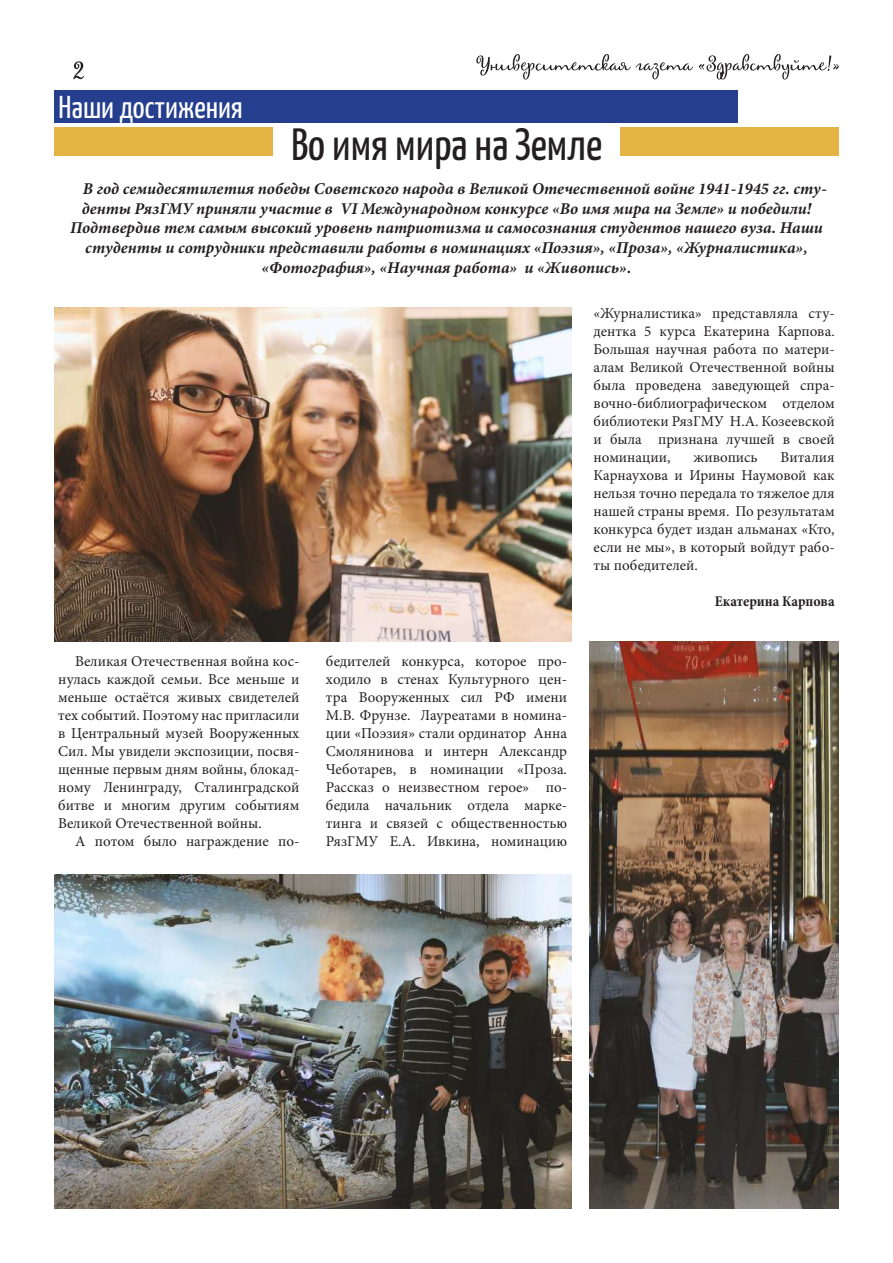
<style>
.page{position:relative;width:893px;height:1263px;background:#fff}
.page>*{position:absolute;margin:0;border:0;box-sizing:border-box;transform-origin:0 0}
.t1{font:45px "Yanone Kaffeesatz";color:#231f20}
.t2{font:31.5px "Yanone Kaffeesatz";color:#fff}
.t3{font:italic 700 16.5px "Minion Pro";color:#231f20}
.t4{font:15px/18px "Minion Pro";color:#231f20;text-align:justify}
.t5{font:700 condensed 15px "Minion Pro";color:#231f20}
</style>
<div class="page">
<svg style="left:73px;top:61px;width:11px;height:18px"></svg>
<svg style="left:476px;top:54px;width:363px;height:26px"></svg>
<div style="left:54px;top:90px;width:684px;height:33px;background:#253f8e"></div>
<div style="left:54px;top:127px;width:218px;height:28px;background:#e5b244"></div>
<div style="left:621px;top:127px;width:218px;height:28px;background:#e5b244"></div>
<img style="left:54px;top:307px;width:517px;height:335px">
<img style="left:54px;top:874px;width:517px;height:335px">
<img style="left:589px;top:642px;width:250px;height:567px">
<h2 class="t2" style="left:58px;top:87px;width:186px">Наши достижения</h2>
<h1 class="t1" style="left:291px;top:117px;width:313px">Во имя мира на Земле</h1>
<p class="t3" style="left:83px;top:177px;width:746px">В год семидесятилетия победы Советского народа в Великой Отечественной войне 1941-1945 гг. сту-</p>
<p class="t3" style="left:82px;top:197px;width:731px">денты РязГМУ приняли участие в VI Международном конкурсе «Во имя мира на Земле» и победили!</p>
<p class="t3" style="left:70px;top:216px;width:754px">Подтвердив тем самым высокий уровень патриотизма и самосознания студентов нашего вуза. Наши</p>
<p class="t3" style="left:85px;top:236px;width:724px">студенты и сотрудники представили работы в номинациях «Поэзия», «Проза», «Журналистика»,</p>
<p class="t3" style="left:262px;top:256px;width:371px">«Фотография», «Научная работа» и «Живопись».</p>
<p class="t4" style="left:58px;top:652px;width:243px;text-indent:17px">Великая Отечественная война кос&shy;нулась каждой семьи. Все меньше и меньше остаётся живых свидетелей тех событий. Поэтому нас пригласили в Центральный музей Вооруженных Сил. Мы увидели экспозиции, посвя&shy;щенные первым дням войны, блокад&shy;ному Ленинграду, Сталинградской битве и многим другим событиям Великой Отечественной войны.</p>
<p class="t4" style="left:75px;top:832px;width:226px">А потом было награждение по-</p>
<p class="t4" style="left:326px;top:652px;width:243px">бедителей конкурса, которое про&shy;ходило в стенах Культурного цен&shy;тра Вооруженных сил РФ имени М.В. Фрунзе. Лауреатами в номина&shy;ции «Поэзия» стали ординатор Анна Смолянинова и интерн Александр Чеботарев, в номинации «Проза.<br>Рассказ о неизвестном герое» по&shy;бедила начальник отдела марке&shy;тинга и связей с общественностью РязГМУ Е.А. Ивкина, номинацию</p>
<p class="t4" style="left:594px;top:304px;width:243px">«Журналистика» представляла сту&shy;дентка 5 курса Екатерина Карпова.<br>Большая научная работа по матери&shy;алам Великой Отечественной войны была проведена заведующей спра&shy;вочно-библиографическом отделом библиотеки РязГМУ Н.А. Козеевской и была признана лучшей в своей номинации,</p>
<p class="t4" style="left:594px;top:448px;width:243px;text-indent:187px">Виталия Карнаухова и Ирины Наумовой как нельзя точно передала то тяжелое для нашей страны время. По результатам конкурса будет издан альманах «Кто, если не мы», в который войдут рабо&shy;ты победителей.</p>
<p class="t5" style="left:715px;top:591px;width:121px">Екатерина Карпова</p>
<p class="t4" style="left:694px;top:448px;width:66px">живопись</p>
</div>
